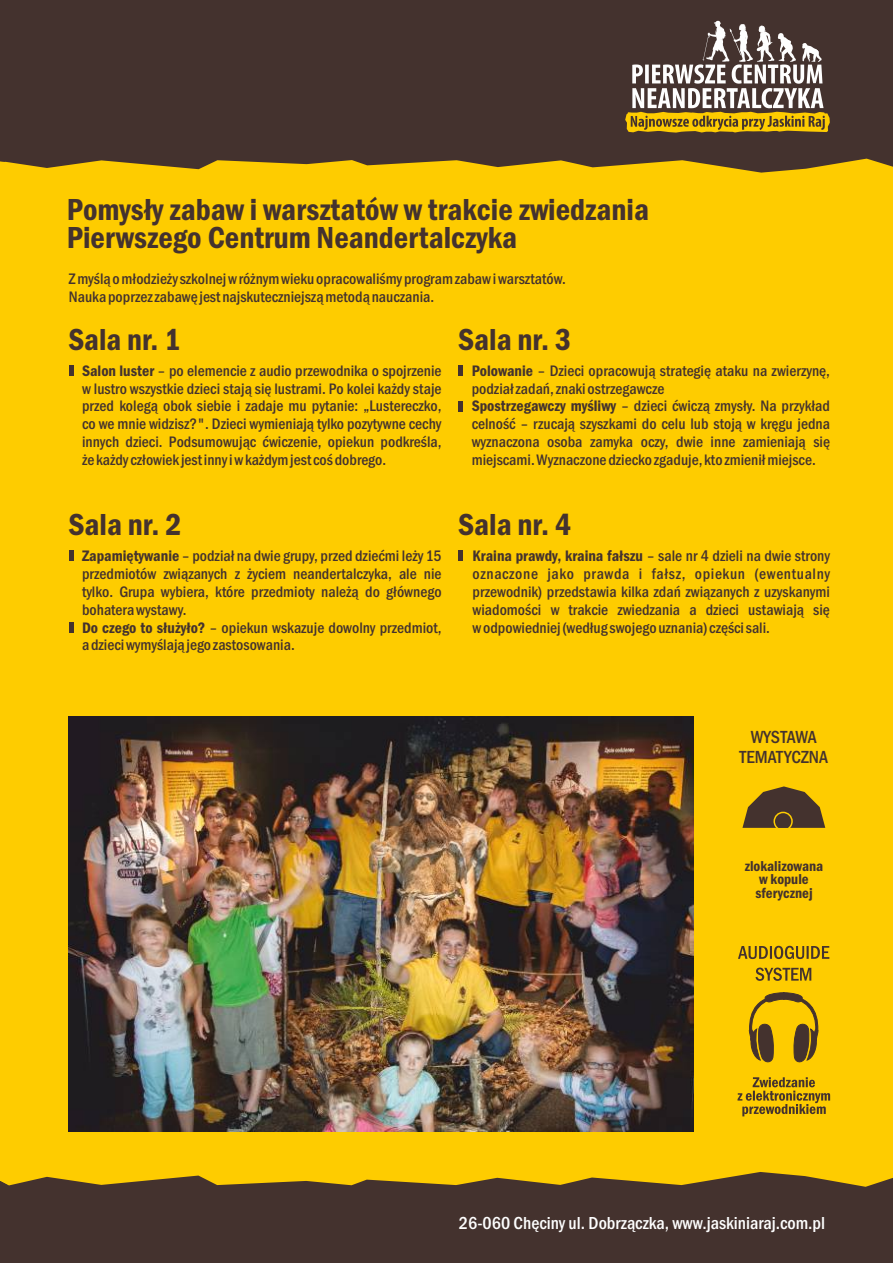
<style>
.page{position:relative;width:893px;height:1263px;background:#fecc00}
.page>*{position:absolute;margin:0;border:0;box-sizing:border-box;transform-origin:0 0}
.t1{font:600 condensed 31.5px/28.5px "Franklin Gothic";color:#44322e}
.t2{font:500 condensed 18.15px/20.5px "Franklin Gothic";color:#44322e;text-align:center}
.t3{font:500 condensed 18px "Franklin Gothic";color:#fefefe}
.t4{font:500 condensed 15.75px/17.9px "Franklin Gothic";color:#44322e}
.t5{font:600 condensed 14.85px/13.4px "Franklin Gothic";color:#44322e;text-align:center}
.s1{font-weight:600}
</style>
<div class="page">
<div style="left:0;top:0;width:893px;height:173px;background:#44322e"></div>
<svg style="left:0;top:1172px;width:893px;height:91px;background:#564129"></svg>
<svg style="left:625px;top:21px;width:205px;height:112px;background:#857358"></svg>
<div style="left:69px;top:365px;width:5px;height:11px;background:#44322e"></div>
<div style="left:69px;top:551px;width:5px;height:10px;background:#44322e"></div>
<div style="left:69px;top:622px;width:5px;height:10px;background:#44322e"></div>
<hr style="left:459px;top:551px;width:4px;height:10px;background:#44322e">
<hr style="left:459px;top:401px;width:4px;height:10px;background:#44322e">
<hr style="left:459px;top:365px;width:4px;height:11px;background:#44322e">
<img style="left:69px;top:716px;width:624px;height:416px">
<svg style="left:738px;top:946px;width:91px;height:35px"></svg>
<svg style="left:737px;top:1077px;width:93px;height:39px"></svg>
<svg style="left:749px;top:992px;width:70px;height:71px"></svg>
<svg style="left:742px;top:786px;width:83px;height:42px"></svg>
<h1 class="t1" style="left:67px;top:197px;width:584px">Pomysły zabaw i warsztatów w trakcie zwiedzania<br>Pierwszego Centrum Neandertalczyka</h1>
<p class="t4" style="left:69px;top:271px;width:499px">Z myślą o młodzieży szkolnej w różnym wieku opracowaliśmy program zabaw i warsztatów.<br>Nauka poprzez zabawę jest najskuteczniejszą metodą nauczania.</p>
<h1 class="t1" style="left:68px;top:327px;width:113px">Sala nr. 1</h1>
<p class="t4" style="left:82px;top:363px;width:361px;text-align:justify"><span class="s1">Salon luster</span> – po elemencie z audio przewodnika o spojrzenie w lustro wszystkie dzieci stają się lustrami. Po kolei każdy staje przed kolegą obok siebie i zadaje mu pytanie: „Lustereczko, co we mnie widzisz?". Dzieci wymieniają tylko pozytywne cechy innych dzieci. Podsumowując ćwiczenie, opiekun podkreśla, że każdy człowiek jest inny i w każdym jest coś dobrego.</p>
<h1 class="t1" style="left:458px;top:327px;width:115px">Sala nr. 3</h1>
<p class="t4" style="left:472px;top:363px;width:360px"><span class="s1">Polowanie</span> – Dzieci opracowują strategię ataku na zwierzynę, podział zadań, znaki ostrzegawcze<br><span class="s1">Spostrzegawczy myśliwy</span> – dzieci ćwiczą zmysły. Na przykład celność – rzucają szyszkami do celu lub stoją w kręgu jedna wyznaczona osoba zamyka oczy, dwie inne zamieniają się miejscami. Wyznaczone dziecko zgaduje, kto zmienił miejsce.</p>
<h1 class="t1" style="left:68px;top:513px;width:115px">Sala nr. 2</h1>
<h1 class="t1" style="left:458px;top:513px;width:115px">Sala nr. 4</h1>
<p class="t4" style="left:82px;top:548px;width:361px"><span class="s1">Zapamiętywanie</span> – podział na dwie grupy, przed dziećmi leży 15 przedmiotów związanych z życiem neandertalczyka, ale nie tylko. Grupa wybiera, które przedmioty należą do głównego bohatera wystawy.<br><span class="s1">Do czego to służyło?</span> – opiekun wskazuje dowolny przedmiot, a dzieci wymyślają jego zastosowania.</p>
<p class="t4" style="left:473px;top:548px;width:359px;text-align:justify"><span class="s1">Kraina prawdy, kraina fałszu</span> – sale nr 4 dzieli na dwie strony oznaczone jako prawda i fałsz, opiekun (ewentualny przewodnik) przedstawia kilka zdań związanych z uzyskanymi wiadomości w trakcie zwiedzania a dzieci ustawiają się w odpowiedniej (według swojego uznania) części sali.</p>
<p class="t2" style="left:740px;top:728px;width:90px">WYSTAWA<br>TEMATYCZNA</p>
<p class="t5" style="left:745px;top:860px;width:80px">zlokalizowana w kopule sferycznej</p>
<p class="t3" style="left:459px;top:1216px;width:368px">26-060 Chęciny ul. Dobrzączka, www.jaskiniaraj.com.pl</p>
</div>
